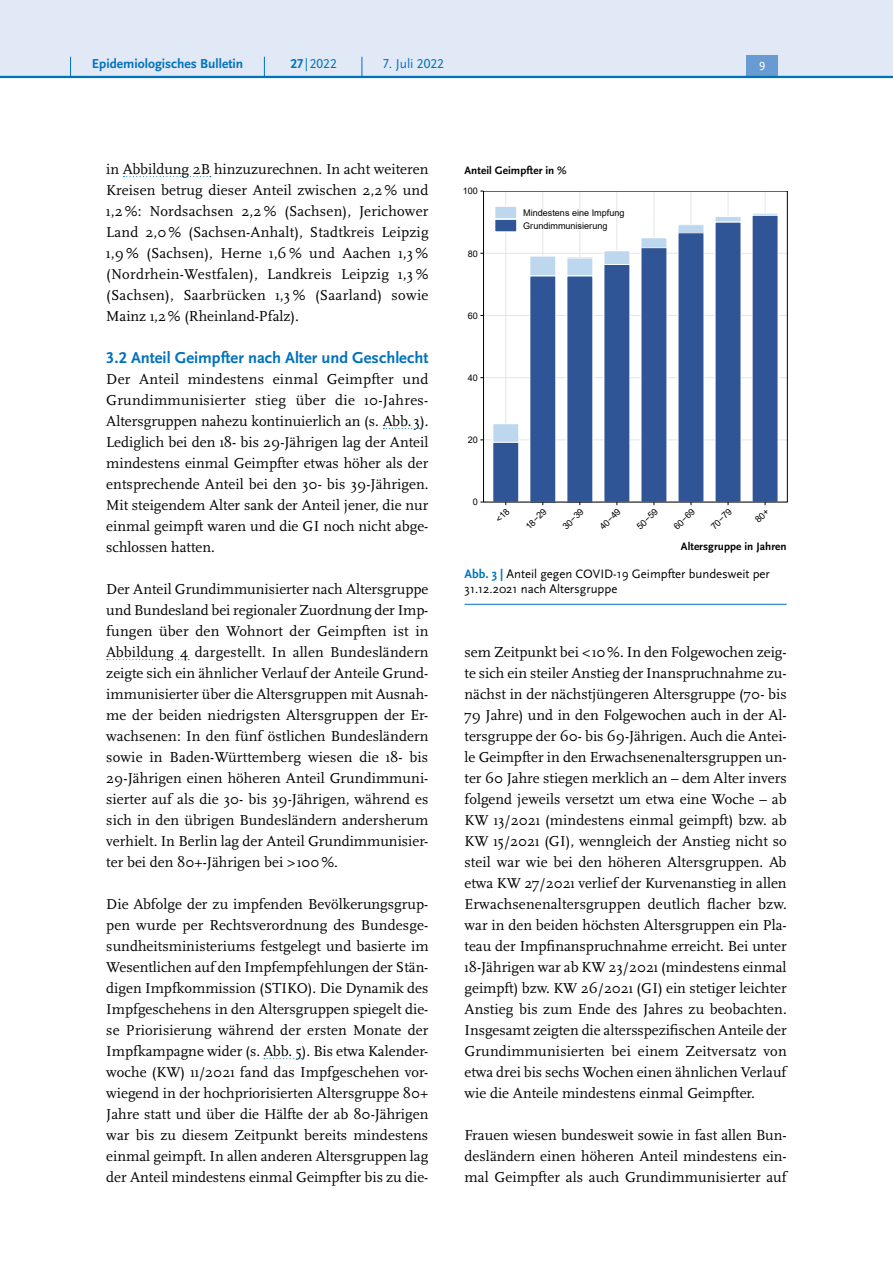
<style>
.page{position:relative;width:893px;height:1263px;background:#fff}
.page>*{position:absolute;margin:0;border:0;box-sizing:border-box;transform-origin:0 0}
.H4_-_Neu{font:700 16.5px "Scala Sans Pro";color:#0072bc}
.P_-_Fließtext{font:15px/21px "Scala Pro";color:#000;text-align:justify}
.t1{font:700 13.5px "Scala Sans Pro";color:#0072bc}
.t2{font:13.5px "Scala Sans Pro";color:#0072bc}
.P_-_Bildunterschrift{font:12.75px/15.8px "Scala Sans Pro";color:#000}
.t3{font:12.45px "Scala Sans Pro";color:#fff}
.Text_klein_schwarz_b{font:700 11.25px "Scala Sans Pro";letter-spacing:.005em;color:#000}
.t4{font:9px/13px "Arial";color:#000}
.s1{font-weight:700}
.s2{font-weight:700;color:#0072bc}
</style>
<div class="page">
<svg style="left:123px;top:176px;width:88px;height:1px"></svg>
<svg style="left:383px;top:428px;width:37px;height:1px"></svg>
<svg style="left:107px;top:659px;width:82px;height:1px"></svg>
<svg style="left:264px;top:1058px;width:38px;height:1px"></svg>
<hr style="left:483px;top:502px;width:304px;height:1px;background:#e5e5e5">
<hr style="left:483px;top:440px;width:304px;height:1px;background:#e5e5e5">
<hr style="left:483px;top:377px;width:304px;height:1px;background:#e5e5e5">
<hr style="left:483px;top:315px;width:304px;height:1px;background:#e5e5e5">
<hr style="left:483px;top:253px;width:304px;height:1px;background:#e5e5e5">
<hr style="left:505px;top:191px;width:1px;height:311px;background:#e5e5e5">
<hr style="left:543px;top:191px;width:1px;height:311px;background:#e5e5e5">
<hr style="left:580px;top:191px;width:1px;height:311px;background:#e5e5e5">
<hr style="left:617px;top:191px;width:1px;height:311px;background:#e5e5e5">
<hr style="left:654px;top:191px;width:1px;height:311px;background:#e5e5e5">
<hr style="left:691px;top:191px;width:1px;height:311px;background:#e5e5e5">
<hr style="left:728px;top:191px;width:1px;height:311px;background:#e5e5e5">
<hr style="left:765px;top:191px;width:1px;height:311px;background:#e5e5e5">
<div style="left:493px;top:424px;width:26px;height:18px;background:#bdd7ee"></div>
<div style="left:493px;top:423px;width:26px;height:20px;border:1px solid #fff"></div>
<div style="left:493px;top:442px;width:26px;height:60px;background:#2f5597"></div>
<div style="left:493px;top:442px;width:26px;height:60px;border:1px solid #fff"></div>
<div style="left:530px;top:256px;width:26px;height:20px;background:#bdd7ee"></div>
<div style="left:530px;top:256px;width:26px;height:20px;border:1px solid #fff"></div>
<div style="left:530px;top:276px;width:26px;height:226px;background:#2f5597"></div>
<div style="left:530px;top:276px;width:26px;height:226px;border:1px solid #fff"></div>
<div style="left:567px;top:258px;width:26px;height:18px;background:#bdd7ee"></div>
<div style="left:567px;top:258px;width:26px;height:18px;border:1px solid #fff"></div>
<div style="left:567px;top:276px;width:26px;height:226px;background:#2f5597"></div>
<div style="left:604px;top:251px;width:26px;height:13px;background:#bdd7ee"></div>
<div style="left:604px;top:251px;width:26px;height:14px;border:1px solid #fff"></div>
<div style="left:604px;top:264px;width:26px;height:238px;background:#2f5597"></div>
<div style="left:641px;top:238px;width:26px;height:10px;background:#bdd7ee"></div>
<div style="left:641px;top:237px;width:26px;height:11px;border:1px solid #fff"></div>
<div style="left:641px;top:248px;width:26px;height:254px;background:#2f5597"></div>
<div style="left:678px;top:225px;width:26px;height:8px;background:#bdd7ee"></div>
<div style="left:678px;top:224px;width:26px;height:9px;border:1px solid #fff"></div>
<div style="left:678px;top:233px;width:26px;height:269px;background:#2f5597"></div>
<div style="left:715px;top:217px;width:26px;height:5px;background:#bdd7ee"></div>
<div style="left:715px;top:216px;width:26px;height:6px;border:1px solid #fff"></div>
<div style="left:715px;top:222px;width:26px;height:280px;background:#2f5597"></div>
<div style="left:752px;top:213px;width:26px;height:3px;border:1px solid #fff"></div>
<div style="left:752px;top:215px;width:26px;height:287px;background:#2f5597"></div>
<div style="left:495px;top:206px;width:22px;height:13px;background:#bdd7ee"></div>
<div style="left:495px;top:206px;width:22px;height:13px;border:1px solid #fff"></div>
<div style="left:495px;top:219px;width:22px;height:13px;background:#2f5597"></div>
<div style="left:495px;top:219px;width:22px;height:13px;border:1px solid #fff"></div>
<hr style="left:465px;top:604px;width:322px;height:1px;background:#0072bc">
<div style="left:0;top:0;width:893px;height:77px;background:#e1e8f6"></div>
<div style="left:746px;top:55px;width:32px;height:21px;background:#679bd2"></div>
<hr style="left:0;top:76px;width:893px;height:2px;background:#0072bc">
<svg style="left:70px;top:57px;width:1px;height:19px"></svg>
<svg style="left:264px;top:57px;width:1px;height:19px"></svg>
<svg style="left:362px;top:57px;width:1px;height:19px"></svg>
<svg style="left:496px;top:502px;width:14px;height:4px"></svg>
<svg style="left:754px;top:502px;width:15px;height:4px"></svg>
<p class="t1" style="left:92px;top:55px;width:153px">Epidemiologisches Bulletin</p>
<p class="t2" style="left:290px;top:55px;width:48px"><span class="s1">27</span> |2022</p>
<p class="t2" style="left:383px;top:55px;width:62px">7. Juli 2022</p>
<p class="t3" style="left:759px;top:59px;width:8px">9</p>
<p class="P_-_Fließtext" style="left:106px;top:158px;width:324px">in Abbildung 2B hinzuzurechnen. In acht weiteren Kreisen betrug dieser Anteil zwischen 2,2% und 1,2 %: Nordsachsen 2,2 % (Sachsen), Jerichower Land 2,0 % (Sachsen-Anhalt), Stadtkreis Leipzig 1,9 % (Sachsen), Herne 1,6 % und Aachen 1,3 % (Nordrhein-Westfalen), Landkreis Leipzig 1,3 % (Sachsen), Saarbrücken 1,3 % (Saarland) sowie Mainz 1,2% (Rheinland-Pfalz).</p>
<h3 class="H4_-_Neu" style="left:106px;top:347px;width:324px">3.2 Anteil Geimpfter nach Alter und Geschlecht</h3>
<p class="P_-_Fließtext" style="left:106px;top:368px;width:324px">Der Anteil mindestens einmal Geimpfter und Grundimmunisierter stieg über die 10-Jahres-Altersgruppen nahezu kontinuierlich an (s. Abb. 3).<br>Lediglich bei den 18- bis 29-Jährigen lag der Anteil mindestens einmal Geimpfter etwas höher als der entsprechende Anteil bei den 30- bis 39-Jährigen.<br>Mit steigendem Alter sank der Anteil jener, die nur einmal geimpft waren und die GI noch nicht abge&shy;schlossen hatten.</p>
<p class="P_-_Fließtext" style="left:106px;top:578px;width:324px">Der Anteil Grundimmunisierter nach Altersgruppe und Bundesland bei regionaler Zuordnung der Imp&shy;fungen über den Wohnort der Geimpften ist in Abbildung 4 dargestellt. In allen Bundesländern zeigte sich ein ähnlicher Verlauf der Anteile Grund&shy;immunisierter über die Altersgruppen mit Ausnah&shy;me der beiden niedrigsten Altersgruppen der Er&shy;wachsenen: In den fünf östlichen Bundesländern sowie in Baden-Württemberg wiesen die 18- bis 29-Jährigen einen höheren Anteil Grundimmuni&shy;sierter auf als die 30- bis 39-Jährigen, während es sich in den übrigen Bundesländern andersherum verhielt. In Berlin lag der Anteil Grundimmunisier&shy;ter bei den 80+-Jährigen bei &gt;100%.</p>
<p class="P_-_Fließtext" style="left:106px;top:893px;width:324px">Die Abfolge der zu impfenden Bevölkerungsgrup&shy;pen wurde per Rechtsverordnung des Bundesge&shy;sundheitsministeriums festgelegt und basierte im Wesentlichen auf den Impfempfehlungen der Stän&shy;digen Impfkommission (STIKO). Die Dynamik des Impfgeschehens in den Altersgruppen spiegelt die&shy;se Priorisierung während der ersten Monate der Impfkampagne wider (s. Abb. 5). Bis etwa Kalender&shy;woche (KW) 11/2021 fand das Impfgeschehen vor&shy;wiegend in der hochpriorisierten Altersgruppe 80+ Jahre statt und über die Hälfte der ab 80-Jährigen war bis zu diesem Zeitpunkt bereits mindestens einmal geimpft. In allen anderen Altersgruppen lag der Anteil mindestens einmal Geimpfter bis zu die-</p>
<p class="Text_klein_schwarz_b" style="left:465px;top:164px;width:104px">Anteil Geimpfter in %</p>
<p class="t4" style="left:463px;top:185px;width:17px">100</p>
<p class="t4" style="left:468px;top:247px;width:12px">80</p>
<p class="t4" style="left:468px;top:309px;width:12px">60</p>
<p class="t4" style="left:468px;top:371px;width:12px">40</p>
<p class="t4" style="left:468px;top:433px;width:12px">20</p>
<p class="t4" style="left:473px;top:496px;width:7px">0</p>
<p class="t4" style="left:523px;top:206px;width:103px">Mindestens eine Impfung<br>Grundimmunisierung</p>
<p class="t4" style="left:522px;top:523px;width:27px;rotate:-45deg">18−29</p>
<p class="t4" style="left:560px;top:523px;width:27px;rotate:-45deg">30−39</p>
<p class="t4" style="left:597px;top:523px;width:27px;rotate:-45deg">40−49</p>
<p class="t4" style="left:634px;top:523px;width:27px;rotate:-45deg">50−59</p>
<p class="t4" style="left:671px;top:523px;width:27px;rotate:-45deg">60−69</p>
<p class="t4" style="left:708px;top:523px;width:27px;rotate:-45deg">70−79</p>
<p class="Text_klein_schwarz_b" style="left:681px;top:540px;width:107px">Altersgruppe in Jahren</p>
<p class="P_-_Bildunterschrift" style="left:465px;top:566px;width:307px"><span class="s2">Abb. 3 |</span> Anteil gegen COVID-19 Geimpfter bundesweit per<br>31.12.2021 nach Altersgruppe</p>
<p class="P_-_Fließtext" style="left:465px;top:641px;width:324px">sem Zeitpunkt bei &lt;10%. In den Folgewochen zeig&shy;te sich ein steiler Anstieg der Inanspruchnahme zu&shy;nächst in der nächstjüngeren Altersgruppe (70- bis 79 Jahre) und in den Folgewochen auch in der Al&shy;tersgruppe der 60- bis 69-Jährigen. Auch die Antei&shy;le Geimpfter in den Erwachsenenaltersgruppen un&shy;ter 60 Jahre stiegen merklich an – dem Alter invers folgend jeweils versetzt um etwa eine Woche – ab KW 13/2021 (mindestens einmal geimpft) bzw. ab KW 15/2021 (GI), wenngleich der Anstieg nicht so steil war wie bei den höheren Altersgruppen. Ab etwa KW 27/2021 verlief der Kurvenanstieg in allen Erwachsenenaltersgruppen deutlich flacher bzw. war in den beiden höchsten Altersgruppen ein Pla&shy;teau der Impf-inanspruchnahme erreicht. Bei unter 18-Jährigen war ab KW 23/2021 (mindestens einmal geimpft) bzw. KW 26/2021 (GI) ein stetiger leichter Anstieg bis zum Ende des Jahres zu beobachten.<br>Insgesamt zeigten die altersspezifischen Anteile der Grundimmunisierten bei einem Zeitversatz von etwa drei bis sechs Wochen einen ähnlichen Verlauf wie die Anteile mindestens einmal Geimpfter.</p>
<p class="P_-_Fließtext" style="left:465px;top:1124px;width:324px">Frauen wiesen bundesweit sowie in fast allen Bun&shy;desländern einen höheren Anteil mindestens ein&shy;mal Geimpfter als auch Grundimmunisierter auf</p>
</div>
